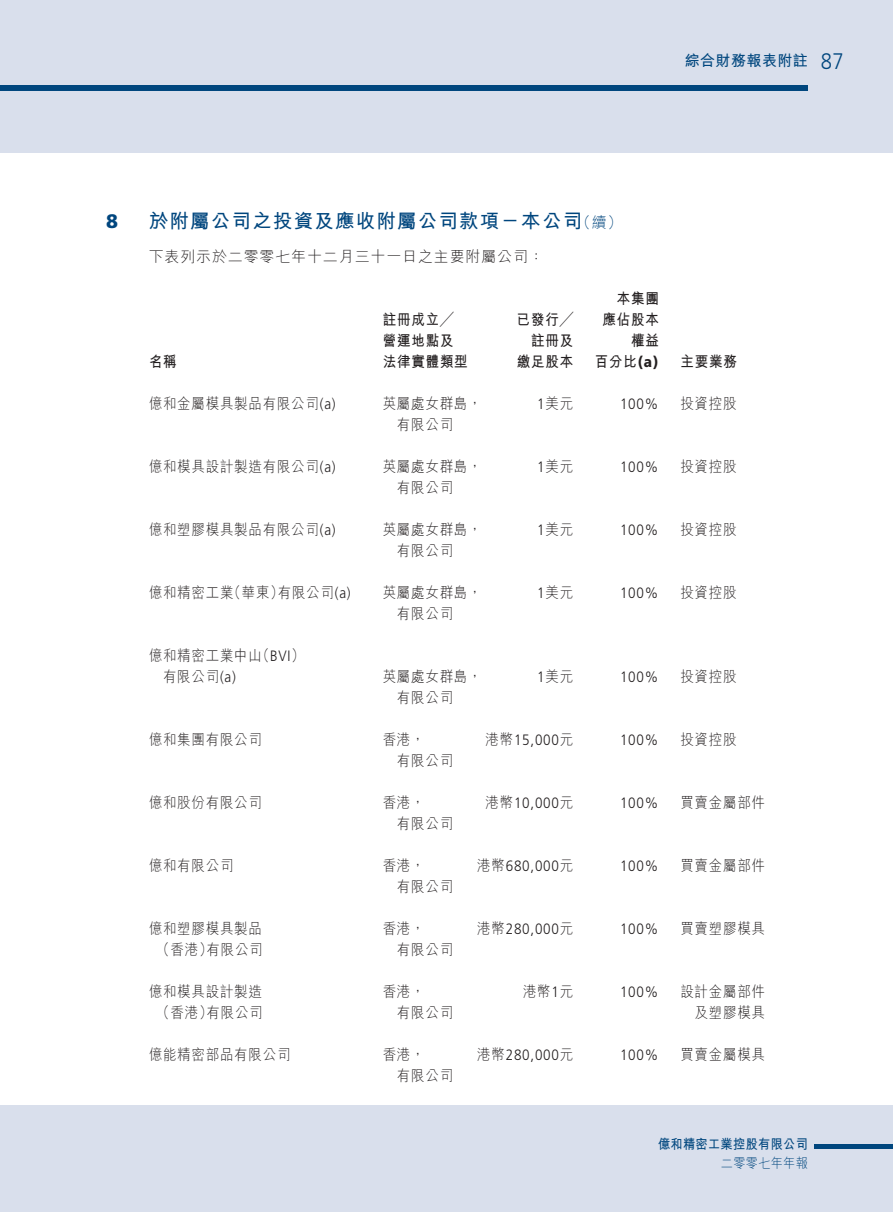
<style>
.page{position:relative;width:893px;height:1212px;background:#fff}
.page>*{position:absolute;margin:0;border:0;box-sizing:border-box;transform-origin:0 0}
.t1{font:700 19.5px "M Hei HK";letter-spacing:.06em;color:#00467e}
.t2{font:900 19.5px "Frutiger LT Std";color:#00467e}
.t3{font:300 15px/21px "M Hei HK";letter-spacing:.055em;color:#231f20;scale:.9 1}
.t4{font:300 15px "Frutiger LT Std";letter-spacing:.055em;color:#231f20;scale:.9 1}
.t5{font:700 15px "M Hei HK";letter-spacing:.06em;color:#231f20;scale:.9 1}
.t6{font:300 15px "M Hei HK";letter-spacing:.055em;color:#231f20}
.t7{font:700 15px "M Hei HK";letter-spacing:.03em;color:#00467e}
.t8{font:700 13.5px/18.8px "M Hei HK";letter-spacing:.03em;color:#00467e;text-align:right;scale:.9 1}
.s1{font-family:"Frutiger LT Std";font-weight:300;font-size:22.5px}
.s2{font-weight:300;font-size:15px}
.s3{font-family:"Frutiger LT Std";font-weight:900}
.s4{font-family:"Frutiger LT Std"}
.s5{font-family:"M Hei HK"}
.s6{font-weight:300}
</style>
<div class="page">
<div style="left:0;top:1106px;width:893px;height:106px;background:#d9dfec"></div>
<div style="left:0;top:0;width:893px;height:153px;background:#d9dfec"></div>
<hr style="left:814px;top:1144px;width:79px;height:4px;background:#00467e">
<div style="left:0;top:85px;width:808px;height:6px;background:#00467e"></div>
<p class="t7" style="left:685px;top:50px;width:161px">綜合財務報表附註 <span class="s1">87</span></p>
<p class="t2" style="left:106px;top:210px;width:13px">8</p>
<p class="t1" style="left:149px;top:207px;width:475px">於附屬公司之投資及應收附屬公司款項－本公司<span class="s2">（續）</span></p>
<p class="t6" style="left:149px;top:246px;width:397px">下表列示於二零零七年十二月三十一日之主要附屬公司：</p>
<p class="t5" style="left:617px;top:288px;width:48px">本集團</p>
<p class="t5" style="left:383px;top:309px;width:80px">註冊成立╱</p>
<p class="t5" style="left:517px;top:309px;width:64px">已發行╱</p>
<p class="t5" style="left:603px;top:309px;width:64px">應佔股本</p>
<p class="t5" style="left:383px;top:330px;width:80px">營運地點及</p>
<p class="t5" style="left:531px;top:330px;width:48px">註冊及</p>
<p class="t5" style="left:631px;top:330px;width:32px">權益</p>
<p class="t5" style="left:149px;top:351px;width:32px">名稱</p>
<p class="t5" style="left:383px;top:351px;width:96px">法律實體類型</p>
<p class="t5" style="left:517px;top:351px;width:64px">繳足股本</p>
<p class="t5" style="left:595px;top:351px;width:72px">百分比<span class="s3">(a)</span></p>
<p class="t5" style="left:680px;top:351px;width:64px">主要業務</p>
<p class="t3" style="left:149px;top:392px;width:209px">億和金屬模具製品有限公司<span class="s4">(a)</span></p>
<p class="t3" style="left:383px;top:392px;width:112px">英屬處女群島，</p>
<p class="t3" style="left:537px;top:392px;width:42px"><span class="s4">1</span>美元</p>
<p class="t4" style="left:620px;top:395px;width:44px">100%</p>
<p class="t3" style="left:680px;top:392px;width:64px">投資控股</p>
<p class="t3" style="left:397px;top:413px;width:64px">有限公司</p>
<p class="t3" style="left:149px;top:455px;width:209px">億和模具設計製造有限公司<span class="s4">(a)</span></p>
<p class="t3" style="left:383px;top:455px;width:112px">英屬處女群島，</p>
<p class="t3" style="left:537px;top:455px;width:42px"><span class="s4">1</span>美元</p>
<p class="t4" style="left:620px;top:458px;width:44px">100%</p>
<p class="t3" style="left:680px;top:455px;width:64px">投資控股</p>
<p class="t3" style="left:397px;top:476px;width:64px">有限公司</p>
<p class="t3" style="left:149px;top:518px;width:209px">億和塑膠模具製品有限公司<span class="s4">(a)</span></p>
<p class="t3" style="left:383px;top:518px;width:112px">英屬處女群島，</p>
<p class="t3" style="left:537px;top:518px;width:42px"><span class="s4">1</span>美元</p>
<p class="t4" style="left:620px;top:521px;width:44px">100%</p>
<p class="t3" style="left:680px;top:518px;width:64px">投資控股</p>
<p class="t3" style="left:397px;top:539px;width:64px">有限公司</p>
<p class="t3" style="left:149px;top:581px;width:226px">億和精密工業（華東）有限公司<span class="s4">(a)</span></p>
<p class="t3" style="left:383px;top:581px;width:112px">英屬處女群島，</p>
<p class="t3" style="left:537px;top:581px;width:42px"><span class="s4">1</span>美元</p>
<p class="t4" style="left:620px;top:584px;width:44px">100%</p>
<p class="t3" style="left:680px;top:581px;width:64px">投資控股</p>
<p class="t3" style="left:397px;top:602px;width:64px">有限公司</p>
<p class="t3" style="left:163px;top:644px;width:159px;text-indent:-14px">億和精密工業中山（<span class="s4">BVI</span>）有限公司<span class="s4">(a)</span></p>
<p class="t3" style="left:383px;top:665px;width:112px">英屬處女群島，</p>
<p class="t3" style="left:537px;top:665px;width:42px"><span class="s4">1</span>美元</p>
<p class="t4" style="left:620px;top:668px;width:44px">100%</p>
<p class="t3" style="left:680px;top:665px;width:64px">投資控股</p>
<p class="t3" style="left:397px;top:686px;width:64px">有限公司</p>
<p class="t3" style="left:149px;top:728px;width:127px">億和集團有限公司</p>
<p class="t3" style="left:383px;top:728px;width:48px">香港，</p>
<p class="t4" style="left:485px;top:731px;width:99px"><span class="s5">港幣</span>15,000<span class="s5">元</span></p>
<p class="t4" style="left:620px;top:731px;width:44px">100%</p>
<p class="t3" style="left:680px;top:728px;width:64px">投資控股</p>
<p class="t3" style="left:397px;top:749px;width:64px">有限公司</p>
<p class="t3" style="left:149px;top:791px;width:127px">億和股份有限公司</p>
<p class="t3" style="left:383px;top:791px;width:48px">香港，</p>
<p class="t4" style="left:485px;top:794px;width:99px"><span class="s5">港幣</span>10,000<span class="s5">元</span></p>
<p class="t4" style="left:620px;top:794px;width:44px">100%</p>
<p class="t3" style="left:680px;top:791px;width:96px">買賣金屬部件</p>
<p class="t3" style="left:397px;top:812px;width:64px">有限公司</p>
<p class="t3" style="left:149px;top:854px;width:96px">億和有限公司</p>
<p class="t3" style="left:383px;top:854px;width:48px">香港，</p>
<p class="t4" style="left:477px;top:857px;width:108px"><span class="s5">港幣</span>680,000<span class="s5">元</span></p>
<p class="t4" style="left:620px;top:857px;width:44px">100%</p>
<p class="t3" style="left:680px;top:854px;width:96px">買賣金屬部件</p>
<p class="t3" style="left:397px;top:875px;width:64px">有限公司</p>
<p class="t3" style="left:149px;top:917px;width:127px">億和塑膠模具製品</p>
<p class="t3" style="left:383px;top:917px;width:48px">香港，</p>
<p class="t4" style="left:477px;top:920px;width:108px"><span class="s5">港幣</span>280,000<span class="s5">元</span></p>
<p class="t4" style="left:620px;top:920px;width:44px">100%</p>
<p class="t3" style="left:680px;top:917px;width:96px">買賣塑膠模具</p>
<p class="t3" style="left:156px;top:938px;width:120px">（香港）有限公司</p>
<p class="t3" style="left:397px;top:938px;width:64px">有限公司</p>
<p class="t3" style="left:149px;top:980px;width:127px">億和模具設計製造</p>
<p class="t3" style="left:383px;top:980px;width:48px">香港，</p>
<p class="t3" style="left:523px;top:980px;width:57px">港幣<span class="s4">1</span>元</p>
<p class="t4" style="left:620px;top:983px;width:44px">100%</p>
<p class="t3" style="left:680px;top:980px;width:96px">設計金屬部件</p>
<p class="t3" style="left:156px;top:1001px;width:120px">（香港）有限公司</p>
<p class="t3" style="left:397px;top:1001px;width:64px">有限公司</p>
<p class="t3" style="left:695px;top:1001px;width:80px">及塑膠模具</p>
<p class="t3" style="left:149px;top:1043px;width:159px">億能精密部品有限公司</p>
<p class="t3" style="left:383px;top:1043px;width:48px">香港，</p>
<p class="t4" style="left:477px;top:1046px;width:108px"><span class="s5">港幣</span>280,000<span class="s5">元</span></p>
<p class="t4" style="left:620px;top:1046px;width:44px">100%</p>
<p class="t3" style="left:680px;top:1043px;width:96px">買賣金屬模具</p>
<p class="t3" style="left:397px;top:1064px;width:64px">有限公司</p>
<p class="t8" style="left:658px;top:1134px;width:168px">億和精密工業控股有限公司<span class="s6">二零零七年年報</span></p>
</div>
